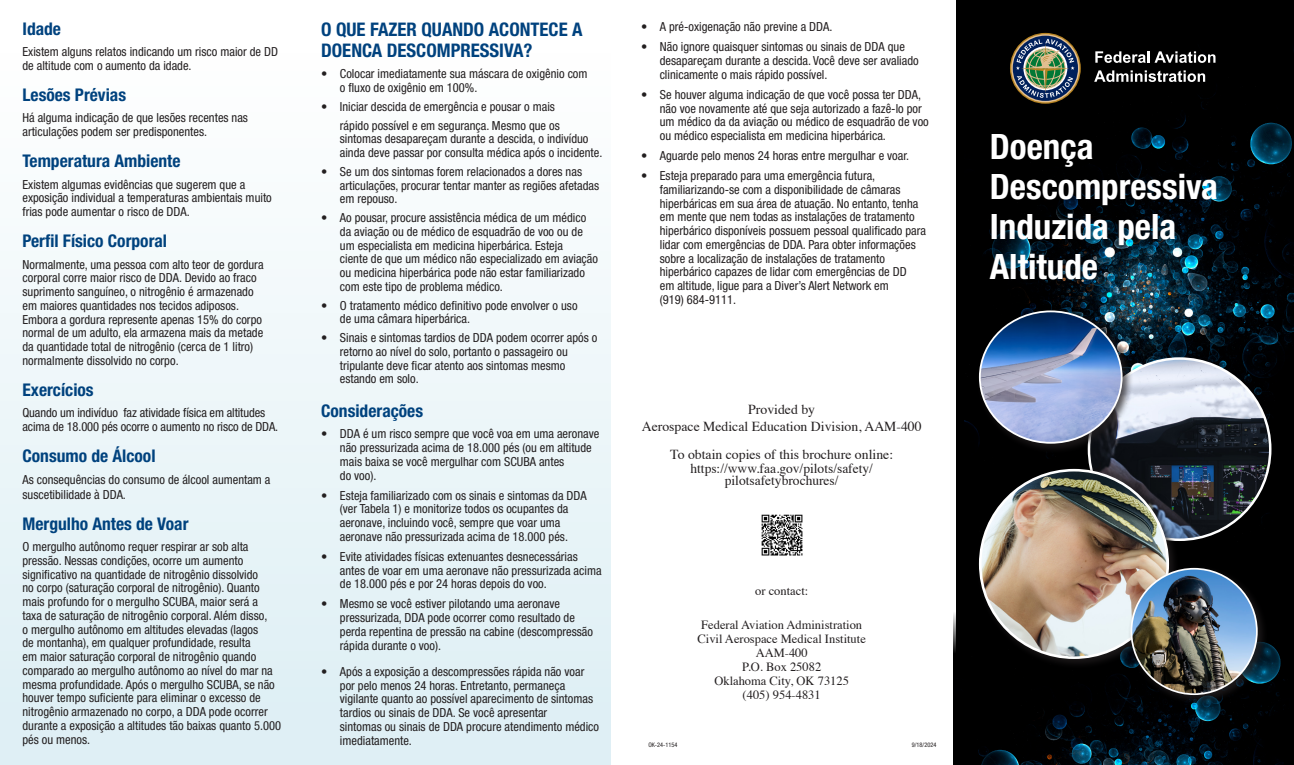
<style>
.page{position:relative;width:1294px;height:765px;background:#fff}
.page>*{position:absolute;margin:0;border:0;box-sizing:border-box;transform-origin:0 0}
.t1{font:700 condensed 35px/40px "Helvetica Neue LT Std";color:#fff}
.t2{font:700 condensed 18.75px/21.2px "Helvetica Neue LT Std";color:#00427e}
.t3{font:700 condensed 17.5px "Helvetica Neue LT Std";color:#00427e}
.t4{font:13.75px/17.8px "Times";color:#231f20;text-align:center}
.t5{font:condensed 12.5px/13.8px "Helvetica Neue LT Std";color:#231f20}
.t6{font:12.5px/14px "Times";color:#231f20;text-align:center}
.t7{font:condensed 6.25px "Helvetica Neue LT Std";color:#231f20}
</style>
<div class="page">
<div style="left:0;top:0;width:611px;height:765px;background:linear-gradient(to bottom,#fff,#dceef4)"></div>
<div style="left:956px;top:0;width:338px;height:765px;background:#000"></div>
<img style="left:953px;top:613px;width:331px;height:152px">
<img style="left:964px;top:33px;width:330px;height:508px">
<svg style="left:1095px;top:51px;width:120px;height:12px"></svg>
<svg style="left:1094px;top:70px;width:111px;height:12px"></svg>
<svg style="left:1010px;top:33px;width:71px;height:71px"></svg>
<svg style="left:1011px;top:34px;width:68px;height:68px"></svg>
<div style="left:1013px;top:36px;width:65px;height:65px;background:#00205b;border-radius:50%"></div>
<svg style="left:1016px;top:39px;width:58px;height:59px"></svg>
<div style="left:1089px;top:359px;width:181px;height:181px;background:#231f20;opacity:.75"></div>
<img style="left:1089px;top:359px;width:181px;height:181px;border-radius:91px">
<div style="left:976px;top:466px;width:204px;height:204px;background:#231f20;opacity:.75"></div>
<img style="left:980px;top:470px;width:188px;height:188px;border-radius:94px">
<div style="left:1127px;top:565px;width:141px;height:141px;background:#231f20;opacity:.75"></div>
<img style="left:1131px;top:569px;width:126px;height:125px;border-radius:63px">
<div style="left:976px;top:308px;width:157px;height:146px;background:#231f20;opacity:.75"></div>
<img style="left:980px;top:311px;width:141px;height:132px">
<img style="left:761px;top:514px;width:42px;height:42px">
<h3 class="t3" style="left:22px;top:18px;width:40px">Idade</h3>
<p class="t5" style="left:22px;top:45px;width:257px">Existem alguns relatos indicando um risco maior de DD de altitude com o aumento da idade.</p>
<h3 class="t3" style="left:22px;top:84px;width:105px">Lesões Prévias</h3>
<p class="t5" style="left:22px;top:111px;width:227px">Há alguma indicação de que lesões recentes nas articulações podem ser predisponentes.</p>
<h3 class="t3" style="left:22px;top:151px;width:160px">Temperatura Ambiente</h3>
<p class="t5" style="left:22px;top:177px;width:251px">Existem algumas evidências que sugerem que a exposição individual a temperaturas ambientais muito frias pode aumentar o risco de DDA.</p>
<h3 class="t3" style="left:22px;top:231px;width:146px">Perfil Físico Corporal</h3>
<p class="t5" style="left:22px;top:257px;width:243px">Normalmente, uma pessoa com alto teor de gordura corporal corre maior risco de DDA. Devido ao fraco suprimento sanguíneo, o nitrogênio é armazenado em maiores quantidades nos tecidos adiposos.<br>Embora a gordura represente apenas 15% do corpo normal de um adulto, ela armazena mais da metade da quantidade total de nitrogênio (cerca de 1 litro) normalmente dissolvido no corpo.</p>
<h3 class="t3" style="left:22px;top:379px;width:73px">Exercícios</h3>
<p class="t5" style="left:22px;top:406px;width:257px">Quando um indivíduo faz atividade física em altitudes acima de 18.000 pés ocorre o aumento no risco de DDA.</p>
<h3 class="t3" style="left:22px;top:446px;width:135px">Consumo de Álcool</h3>
<p class="t5" style="left:22px;top:472px;width:249px;line-height:15px">As consequências do consumo de álcool aumentam a suscetibilidade à DDA.</p>
<h3 class="t3" style="left:22px;top:513px;width:168px">Mergulho Antes de Voar</h3>
<p class="t5" style="left:22px;top:540px;width:260px">O mergulho autônomo requer respirar ar sob alta pressão. Nessas condições, ocorre um aumento significativo na quantidade de nitrogênio dissolvido<br>no corpo (saturação corporal de nitrogênio). Quanto mais profundo for o mergulho SCUBA, maior será a<br>taxa de saturação de nitrogênio corporal. Além disso,<br>o mergulho autônomo em altitudes elevadas (lagos<br>de montanha), em qualquer profundidade, resulta<br>em maior saturação corporal de nitrogênio quando comparado ao mergulho autônomo ao nível do mar na mesma profundidade. Após o mergulho SCUBA, se não houver tempo suficiente para eliminar o excesso de nitrogênio armazenado no corpo, a DDA pode ocorrer durante a exposição a altitudes tão baixas quanto 5.000 pés ou menos.</p>
<h2 class="t2" style="left:321px;top:18px;width:263px">O QUE FAZER QUANDO ACONTECE A<br>DOENCA DESCOMPRESSIVA?</h2>
<p class="t5" style="left:340px;top:67px;width:249px;text-indent:-19px">• Colocar imediatamente sua máscara de oxigênio com o fluxo de oxigênio em 100%.</p>
<p class="t5" style="left:340px;top:97px;width:221px;line-height:18.8px;text-indent:-19px">• Iniciar descida de emergência e pousar o mais rápido possível e em segurança. Mesmo que os</p>
<p class="t5" style="left:340px;top:132px;width:264px">sintomas desapareçam durante a descida, o indivíduo ainda deve passar por consulta médica após o incidente.</p>
<p class="t5" style="left:340px;top:165px;width:261px;text-indent:-19px">• Se um dos sintomas forem relacionados a dores nas articulações, procurar tentar manter as regiões afetadas em repouso.</p>
<p class="t5" style="left:340px;top:211px;width:260px;text-indent:-19px">• Ao pousar, procure assistência médica de um médico da aviação ou de médico de esquadrão de voo ou de um especialista em medicina hiperbárica. Esteja<br>ciente de que um médico não especializado em aviação ou medicina hiperbárica pode não estar familiarizado com este tipo de problema médico.</p>
<p class="t5" style="left:340px;top:298px;width:239px;text-indent:-19px">• O tratamento médico definitivo pode envolver o uso de uma câmara hiperbárica.</p>
<p class="t5" style="left:340px;top:331px;width:259px;text-indent:-19px">• Sinais e sintomas tardios de DDA podem ocorrer após o retorno ao nível do solo, portanto o passageiro ou tripulante deve ficar atento aos sintomas mesmo estando em solo.</p>
<h3 class="t3" style="left:321px;top:400px;width:103px">Considerações</h3>
<p class="t5" style="left:340px;top:427px;width:261px;text-indent:-19px">• DDA é um risco sempre que você voa em uma aeronave não pressurizada acima de 18.000 pés (ou em altitude mais baixa se você mergulhar com SCUBA antes<br>do voo).</p>
<p class="t5" style="left:340px;top:488px;width:248px;text-indent:-19px">• Esteja familiarizado com os sinais e sintomas da DDA (ver Tabela 1) e monitorize todos os ocupantes da aeronave, incluindo você, sempre que voar uma aeronave não pressurizada acima de 18.000 pés.</p>
<p class="t5" style="left:340px;top:550px;width:263px;text-indent:-19px">• Evite atividades físicas extenuantes desnecessárias antes de voar em uma aeronave não pressurizada acima de 18.000 pés e por 24 horas depois do voo.</p>
<p class="t5" style="left:340px;top:597px;width:255px;text-indent:-19px">• Mesmo se você estiver pilotando uma aeronave pressurizada, DDA pode ocorrer como resultado de perda repentina de pressão na cabine (descompressão rápida durante o voo).</p>
<p class="t5" style="left:340px;top:665px;width:261px;text-indent:-19px">• Após a exposição a descompressões rápida não voar por pelo menos 24 horas. Entretanto, permaneça vigilante quanto ao possível aparecimento de sintomas tardios ou sinais de DDA. Se você apresentar<br>sintomas ou sinais de DDA procure atendimento médico imediatamente.</p>
<p class="t5" style="left:641px;top:20px;width:193px">• A pré-oxigenação não previne a DDA.</p>
<p class="t5" style="left:660px;top:40px;width:260px;text-indent:-19px">• Não ignore quaisquer sintomas ou sinais de DDA que desapareçam durante a descida. Você deve ser avaliado clinicamente o mais rápido possível.</p>
<p class="t5" style="left:660px;top:88px;width:270px;text-indent:-19px">• Se houver alguma indicação de que você possa ter DDA, não voe novamente até que seja autorizado a fazê-lo por um médico da da aviação ou médico de esquadrão de voo ou médico especialista em medicina hiperbárica.</p>
<p class="t5" style="left:641px;top:149px;width:270px">• Aguarde pelo menos 24 horas entre mergulhar e voar.</p>
<p class="t5" style="left:660px;top:169px;width:268px;text-indent:-19px">• Esteja preparado para uma emergência futura, familiarizando-se com a disponibilidade de câmaras hiperbáricas em sua área de atuação. No entanto, tenha em mente que nem todas as instalações de tratamento hiperbárico disponíveis possuem pessoal qualificado para lidar com emergências de DDA. Para obter informações sobre a localização de instalações de tratamento hiperbárico capazes de lidar com emergências de DD<br>em altitude, ligue para a Diver’s Alert Network em<br>(919) 684-9111.</p>
<p class="t4" style="left:642px;top:399px;width:281px">Provided by<br>Aerospace Medical Education Division, AAM-400</p>
<p class="t4" style="left:670px;top:447px;width:224px;line-height:14px">To obtain copies of this brochure online: https://www.faa.gov/pilots/safety/</p>
<p class="t4" style="left:725px;top:470px;width:115px">pilotsafetybrochures/</p>
<p class="t6" style="left:755px;top:583px;width:55px">or contact:</p>
<p class="t6" style="left:697px;top:617px;width:170px">Federal Aviation Administration<br>Civil Aerospace Medical Institute<br>AAM-400<br>P.O. Box 25082<br>Oklahoma City, OK 73125<br>(405) 954-4831</p>
<p class="t7" style="left:648px;top:741px;width:30px">OK-24-1154</p>
<p class="t7" style="left:912px;top:741px;width:26px">9/18/2024</p>
<h1 class="t1" style="left:990px;top:126px;width:230px">Doença<br>Descompressiva<br>Induzida pela<br>Altitude</h1>
</div>
